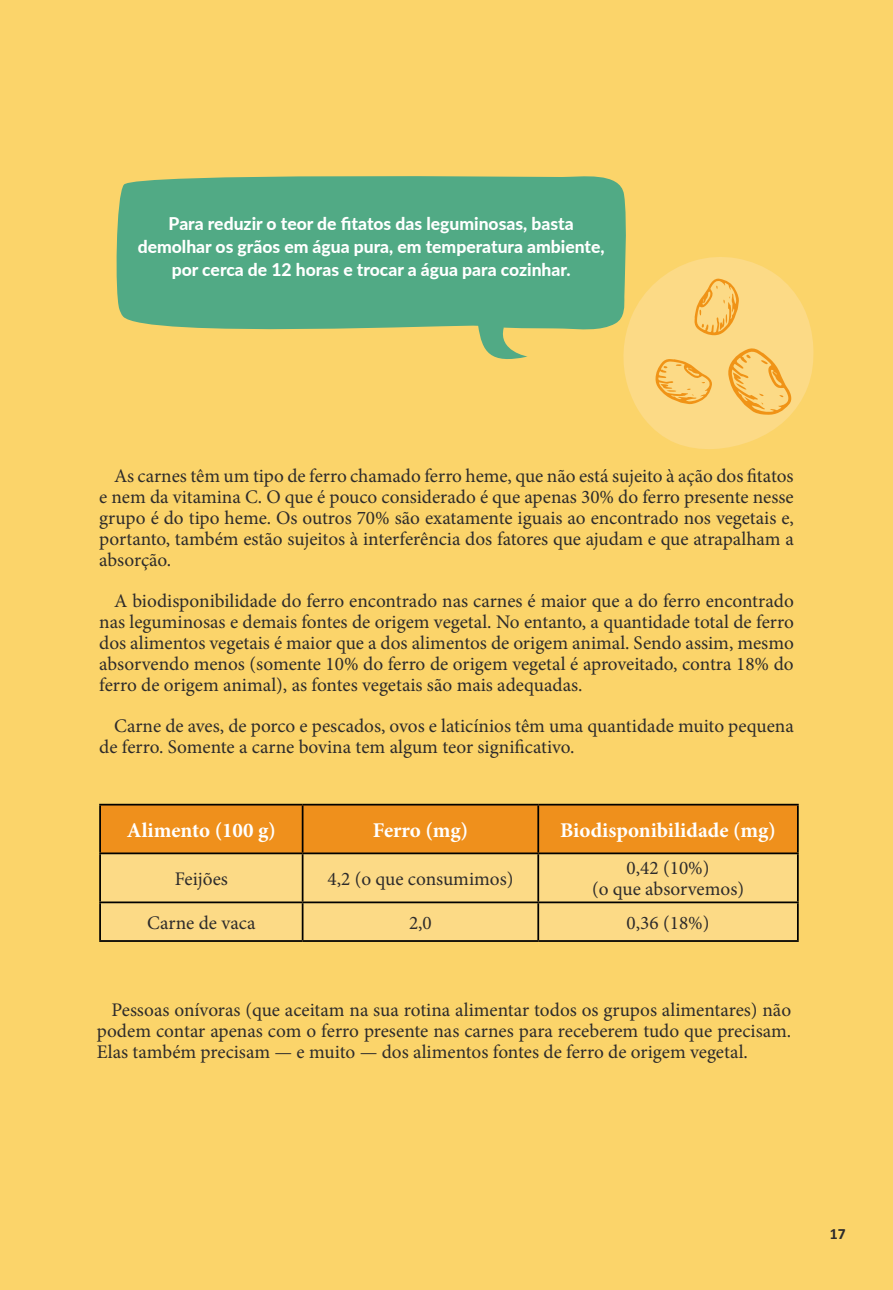
<style>
.page{position:relative;width:893px;height:1290px;background:#fbd46a}
.page>*{position:absolute;margin:0;border:0;box-sizing:border-box;transform-origin:0 0}
.t1{font:700 21px "Minion Pro";color:#fff}
.t2{font:19.25px/21px "Minion Pro";color:#2d2b2b;text-align:justify}
.t3{font:800 17.5px/22.8px "Lato";color:#fff;text-align:center}
.t4{font:700 15.75px "Calibri";color:#2d2b2b}
</style>
<div class="page">
<div style="left:101px;top:805px;width:696px;height:47px;background:#ef901c"></div>
<div style="left:101px;top:854px;width:696px;height:86px;background:#fcda86"></div>
<hr style="left:302px;top:805px;width:1px;height:47px;background:#000">
<hr style="left:537px;top:805px;width:2px;height:47px;background:#000">
<hr style="left:99px;top:854px;width:2px;height:47px;background:#000">
<hr style="left:302px;top:854px;width:1px;height:47px;background:#000">
<hr style="left:537px;top:854px;width:2px;height:47px;background:#000">
<hr style="left:797px;top:854px;width:2px;height:47px;background:#000">
<hr style="left:99px;top:901px;width:204px;height:2px;background:#000">
<hr style="left:99px;top:903px;width:2px;height:37px;background:#000">
<hr style="left:303px;top:901px;width:235px;height:2px;background:#000">
<hr style="left:302px;top:903px;width:1px;height:37px;background:#000">
<hr style="left:538px;top:901px;width:261px;height:2px;background:#000">
<hr style="left:537px;top:903px;width:2px;height:37px;background:#000">
<hr style="left:797px;top:903px;width:2px;height:37px;background:#000">
<hr style="left:99px;top:940px;width:204px;height:2px;background:#000">
<hr style="left:303px;top:940px;width:235px;height:2px;background:#000">
<hr style="left:538px;top:940px;width:261px;height:2px;background:#000">
<hr style="left:99px;top:804px;width:204px;height:1px;background:#000">
<hr style="left:99px;top:805px;width:2px;height:47px;background:#000">
<hr style="left:303px;top:804px;width:235px;height:1px;background:#000">
<hr style="left:538px;top:804px;width:261px;height:1px;background:#000">
<hr style="left:797px;top:805px;width:2px;height:47px;background:#000">
<hr style="left:99px;top:852px;width:204px;height:2px;background:#000">
<hr style="left:303px;top:852px;width:235px;height:2px;background:#000">
<hr style="left:538px;top:852px;width:261px;height:2px;background:#000">
<svg style="left:116px;top:176px;width:510px;height:183px;fill:#51aa85"></svg>
<svg style="left:621px;top:256px;width:193px;height:193px"></svg>
<p class="t3" style="left:138px;top:212px;width:468px">Para reduzir o teor de fitatos das leguminosas, basta demolhar os grãos em água pura, em temperatura ambiente, por cerca de 12 horas e trocar a água para cozinhar.</p>
<p class="t2" style="left:99px;top:465px;width:696px;text-indent:15px">As carnes têm um tipo de ferro chamado ferro heme, que não está sujeito à ação dos fitatos e nem da vitamina C. O que é pouco considerado é que apenas 30% do ferro presente nesse grupo é do tipo heme. Os outros 70% são exatamente iguais ao encontrado nos vegetais e, portanto, também estão sujeitos à interferência dos fatores que ajudam e que atrapalham a absorção.</p>
<p class="t2" style="left:99px;top:590px;width:696px;text-indent:15px">A biodisponibilidade do ferro encontrado nas carnes é maior que a do ferro encontrado nas leguminosas e demais fontes de origem vegetal. No entanto, a quantidade total de ferro dos alimentos vegetais é maior que a dos alimentos de origem animal. Sendo assim, mesmo absorvendo menos (somente 10% do ferro de origem vegetal é aproveitado, contra 18% do ferro de origem animal), as fontes vegetais são mais adequadas.</p>
<p class="t2" style="left:99px;top:715px;width:696px;text-indent:15px">Carne de aves, de porco e pescados, ovos e laticínios têm uma quantidade muito pequena de ferro. Somente a carne bovina tem algum teor significativo.</p>
<p class="t1" style="left:127px;top:817px;width:151px">Alimento (100 g)</p>
<p class="t1" style="left:373px;top:817px;width:97px">Ferro (mg)</p>
<p class="t1" style="left:560px;top:817px;width:217px">Biodisponibilidade (mg)</p>
<p class="t2" style="left:175px;top:868px;width:55px">Feijões</p>
<p class="t2" style="left:327px;top:868px;width:187px">4,2 (o que consumimos)</p>
<p class="t2" style="left:592px;top:858px;width:154px;text-align:center">0,42 (10%)<br>(o que absorvemos)</p>
<p class="t2" style="left:147px;top:912px;width:110px">Carne de vaca</p>
<p class="t2" style="left:409px;top:912px;width:24px">2,0</p>
<p class="t2" style="left:627px;top:912px;width:84px">0,36 (18%)</p>
<p class="t2" style="left:97px;top:999px;width:696px;text-indent:15px">Pessoas onívoras (que aceitam na sua rotina alimentar todos os grupos alimentares) não podem contar apenas com o ferro presente nas carnes para receberem tudo que precisam.<br>Elas também precisam — e muito — dos alimentos fontes de ferro de origem vegetal.</p>
<p class="t4" style="left:830px;top:1222px;width:17px">17</p>
</div>
